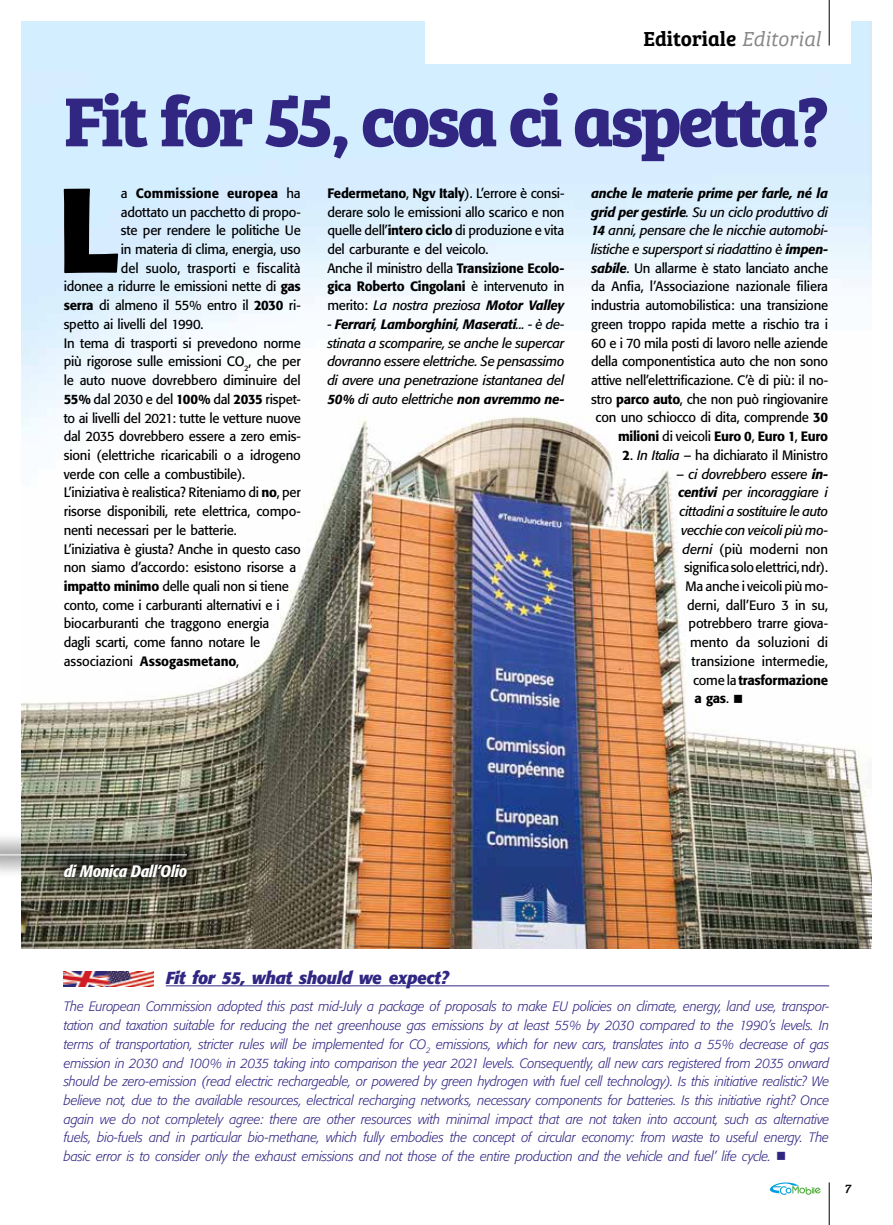
<style>
.page{position:relative;width:893px;height:1225px;background:#fff}
.page>*{position:absolute;margin:0;border:0;box-sizing:border-box;transform-origin:0 0}
.t1{font:700 118.65px "Formata";color:#000}
.t2{font:700 71.7px "Bree Serif";letter-spacing:-.045em;color:#312783}
.t3{font:21px "Bree Serif Sb";color:#000}
.t4{font:italic 700 17.25px "Formata";letter-spacing:-.02em;color:#312783}
.t5{font:italic 500 condensed 16.5px "Formata";letter-spacing:-.01em;color:#fff}
.t6{font:13.5px/18.8px "Formata";letter-spacing:-.02em;color:#000;text-align:right}
.t7{font:italic 300 13.5px/18.8px "Formata";letter-spacing:-.015em;color:#312783;text-align:justify}
.t8{font:italic 13.5px/18.8px "Formata";letter-spacing:-.02em;color:#000;text-align:justify}
.t9{font:13.5px "Formata";color:#000}
.t10{font:500 13.5px "Formata";color:#000}
.t11{font:500 13.5px "Formata";letter-spacing:-.02em;color:#000}
.t12{font:italic 12.75px "Bree Serif";color:#000}
.s1{font-family:"Bree Serif Lt";font-style:italic;color:#878787}
.s2{font-weight:400}
.s3{font-weight:500}
.s4{font-style:italic}
.s5{font-weight:500;font-style:italic}
.s6{font-style:normal}
</style>
<div class="page">
<hr style="left:829px;top:1182px;width:1px;height:43px;background:#000">
<svg style="left:770px;top:1182px;width:51px;height:13px"></svg>
<img style="left:21px;top:21px;width:851px;height:927px">
<div style="left:425px;top:0;width:425px;height:64px;background:#fff"></div>
<hr style="left:166px;top:985px;width:663px;height:1px;background:#312783">
<img style="left:64px;top:971px;width:89px;height:15px">
<hr style="left:829px;top:0;width:1px;height:45px;background:#000">
<div style="left:0;top:831px;width:209px;height:68px;background:#000;opacity:.75"></div>
<hr style="left:0;top:854px;width:187px;height:1px;background:#fff">
<img style="left:0;top:0;width:1px;height:1225px">
<h3 class="t3" style="left:644px;top:22px;width:179px">Editoriale <span class="s1">Editorial</span></h3>
<h2 class="t2" style="left:64px;top:65px;width:767px">Fit for 55, cosa ci aspetta?</h2>
<h1 class="t1" style="left:57px;top:156px;width:64px">L</h1>
<p class="t10" style="left:121px;top:185px;width:181px"><span class="s2">a</span> Commissione europea <span class="s2">ha</span></p>
<p class="t6" style="left:121px;top:202px;width:181px">adottato un pacchetto di propo-</p>
<p class="t6" style="left:121px;top:221px;width:181px">ste per rendere le politiche Ue</p>
<p class="t6" style="left:121px;top:240px;width:181px">in materia di clima, energia, uso</p>
<p class="t9" style="left:121px;top:260px;width:181px">del suolo, trasporti e fiscalità</p>
<p class="t6" style="left:64px;top:277px;width:239px">idonee a ridurre le emissioni nette di <span class="s3">gas</span></p>
<p class="t6" style="left:64px;top:296px;width:239px"><span class="s3">serra</span> di almeno il 55% entro il <span class="s3">2030</span> ri-</p>
<p class="t6" style="left:64px;top:315px;width:141px">spetto ai livelli del 1990.</p>
<p class="t6" style="left:64px;top:333px;width:239px">In tema di trasporti si prevedono norme</p>
<p class="t6" style="left:64px;top:352px;width:238px">più rigorose sulle emissioni CO<sub>2</sub>, che per</p>
<p class="t6" style="left:64px;top:371px;width:238px">le auto nuove dovrebbero diminuire del</p>
<p class="t6" style="left:64px;top:389px;width:239px"><span class="s3">55%</span> dal 2030 e del <span class="s3">100%</span> dal <span class="s3">2035</span> rispet-</p>
<p class="t6" style="left:64px;top:408px;width:239px">to ai livelli del 2021: tutte le vetture nuove</p>
<p class="t6" style="left:64px;top:427px;width:238px">dal 2035 dovrebbero essere a zero emis-</p>
<p class="t6" style="left:64px;top:446px;width:238px">sioni (elettriche ricaricabili o a idrogeno</p>
<p class="t6" style="left:64px;top:464px;width:183px">verde con celle a combustibile).</p>
<p class="t6" style="left:64px;top:483px;width:238px">L’iniziativa è realistica? Riteniamo di <span class="s3">no</span>, per</p>
<p class="t6" style="left:64px;top:502px;width:238px">risorse disponibili, rete elettrica, compo-</p>
<p class="t6" style="left:64px;top:520px;width:174px">nenti necessari per le batterie.</p>
<p class="t6" style="left:64px;top:539px;width:238px">L’iniziativa è giusta? Anche in questo caso</p>
<p class="t6" style="left:64px;top:558px;width:234px">non siamo d’accordo: esistono risorse a</p>
<p class="t6" style="left:64px;top:577px;width:226px"><span class="s3">impatto minimo</span> delle quali non si tiene</p>
<p class="t6" style="left:64px;top:595px;width:218px">conto, come i carburanti alternativi e i</p>
<p class="t6" style="left:64px;top:614px;width:207px">biocarburanti che traggono energia</p>
<p class="t6" style="left:64px;top:633px;width:198px">dagli scarti, come fanno notare le</p>
<p class="t9" style="left:64px;top:653px;width:177px">associazioni <span class="s3">Assogasmetano</span>,</p>
<p class="t6" style="left:327px;top:184px;width:239px;text-align:left"><span class="s3">Federmetano</span>, <span class="s3">Ngv Italy</span>). L’errore è consi&shy;derare solo le emissioni allo scarico e non quelle dell’<span class="s3">intero ciclo</span> di produzione e vita del carburante e del veicolo.<br>Anche il ministro della <span class="s3">Transizione Ecolo&shy;gica Roberto Cingolani</span> è intervenuto in merito: <span class="s4">La nostra preziosa</span> <span class="s5">Motor Valley</span></p>
<p class="t8" style="left:327px;top:315px;width:239px">- <span class="s3">Ferrari</span>, <span class="s3">Lamborghini</span>, <span class="s3">Maserati</span>... - è de&shy;stinata a scomparire, se anche le supercar dovranno essere elettriche. Se pensassimo di avere una penetrazione istantanea del <span class="s3">50%</span> di auto elettriche <span class="s3">non avremmo ne-</span></p>
<p class="t6" style="left:591px;top:184px;width:239px"><span class="s5">anche le materie prime per farle, né la grid per gestirle</span><span class="s4">. Su un ciclo produttivo di </span><span class="s5">14</span> <span class="s4">anni, pensare che le nicchie automobi&shy;listiche e supersport si riadattino è</span> <span class="s5">impen&shy;sabile</span>. Un allarme è stato lanciato anche da Anfia, l’Associazione nazionale filiera industria automobilistica: una transizione green troppo rapida mette a rischio tra i 60 e i 70 mila posti di lavoro nelle aziende della componentistica auto che non sono attive nell’elettrificazione. C’è di più: il no&shy;stro <span class="s3">parco auto</span>, che non può ringiovanire con uno schiocco di dita, comprende <span class="s3">30 milioni</span> di veicoli <span class="s3">Euro 0</span>, <span class="s3">Euro 1</span>, <span class="s3">Euro</span></p>
<p class="t6" style="left:623px;top:446px;width:207px"><span class="s3">2</span>. <span class="s4">In Italia</span> – ha dichiarato il Ministro</p>
<p class="t8" style="left:677px;top:464px;width:153px"><span class="s6">–</span> ci dovrebbero essere <span class="s3">in-</span></p>
<p class="t8" style="left:678px;top:483px;width:151px"><span class="s3">centivi</span> per incoraggiare i</p>
<p class="t8" style="left:680px;top:502px;width:150px">cittadini a sostituire le auto</p>
<p class="t8" style="left:681px;top:521px;width:149px">vecchie con veicoli più mo-</p>
<p class="t6" style="left:683px;top:539px;width:147px"><span class="s4">derni</span> (più moderni non</p>
<p class="t6" style="left:684px;top:558px;width:145px">significa solo elettrici, ndr).</p>
<p class="t6" style="left:686px;top:577px;width:144px">Ma anche i veicoli più mo-</p>
<p class="t6" style="left:687px;top:595px;width:142px">derni, dall’Euro 3 in su,</p>
<p class="t6" style="left:689px;top:614px;width:141px">potrebbero trarre giova-</p>
<p class="t9" style="left:690px;top:634px;width:140px">mento da soluzioni di</p>
<p class="t9" style="left:692px;top:653px;width:138px">transizione intermedie,</p>
<p class="t11" style="left:693px;top:671px;width:136px"><span class="s2">come la</span> trasformazione</p>
<p class="t10" style="left:695px;top:690px;width:50px">a gas<span class="s2">.</span> ■</p>
<p class="t5" style="left:64px;top:860px;width:125px">di Monica Dall’Olio</p>
<p class="t4" style="left:166px;top:967px;width:284px">Fit for 55, what should we expect?</p>
<p class="t7" style="left:64px;top:997px;width:767px">The European Commission adopted this past mid-July a package of proposals to make EU policies on climate, energy, land use, transpor&shy;tation and taxation suitable for reducing the net greenhouse gas emissions by at least 55% by 2030 compared to the 1990’s levels. In terms of transportation, stricter rules will be implemented for CO<sub>2</sub> emissions, which for new cars, translates into a 55% decrease of gas emission in 2030 and 100% in 2035 taking into comparison the year 2021 levels. Consequently, all new cars registered from 2035 onward should be zero-emission (read electric rechargeable, or powered by green hydrogen with fuel cell technology). Is this initiative realistic? We believe not, due to the available resources, electrical recharging networks, necessary components for batteries. Is this initiative right? Once again we do not completely agree: there are other resources with minimal impact that are not taken into account, such as alternative fuels, bio-fuels and in particular bio-methane, which fully embodies the concept of circular economy: from waste to useful energy. The basic error is to consider only the exhaust emissions and not those of the entire production and the vehicle and fuel’ life cycle. ■</p>
<p class="t12" style="left:844px;top:1179px;width:8px">7</p>
</div>
